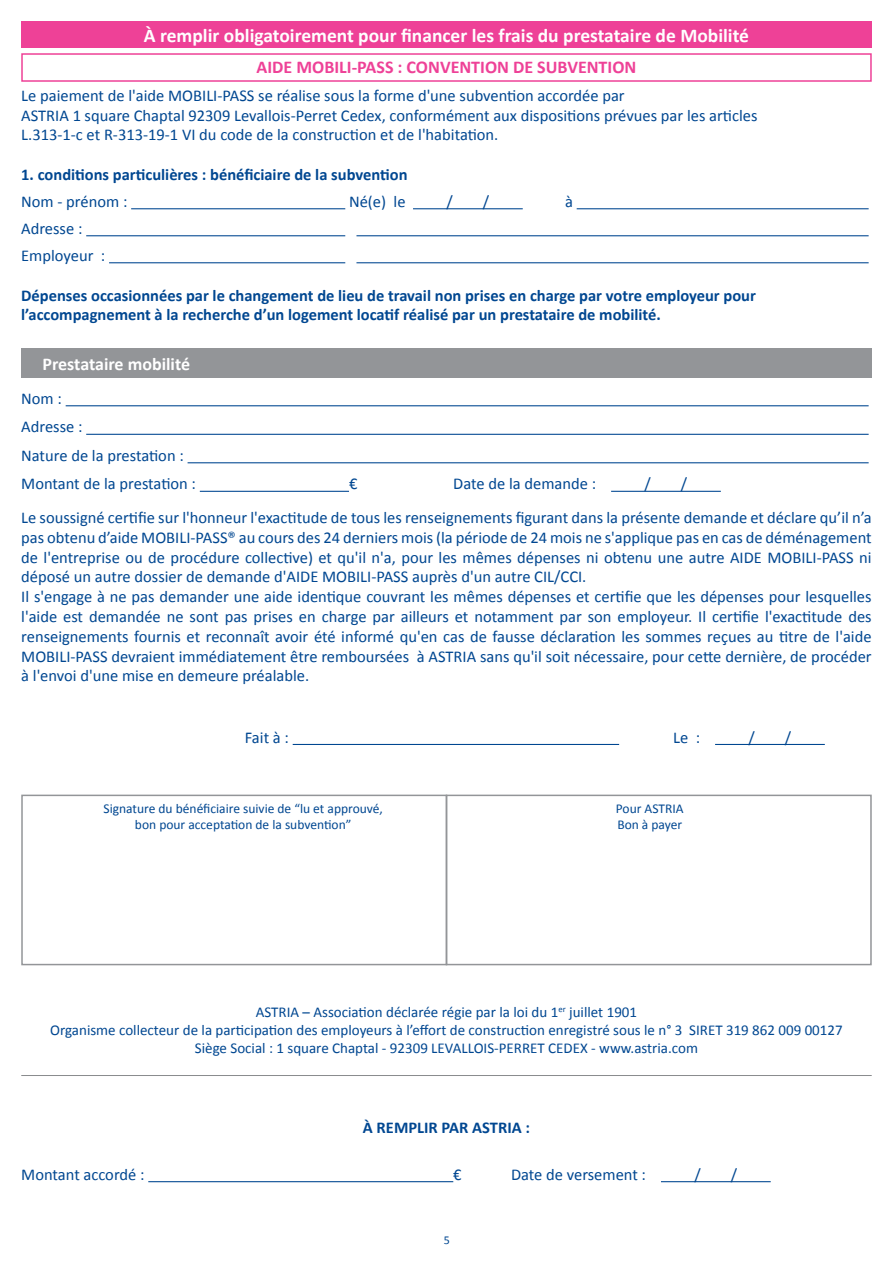
<style>
.page{position:relative;width:893px;height:1263px;background:#fff}
.page>*{position:absolute;margin:0;border:0;box-sizing:border-box;transform-origin:0 0}
.t1{font:700 19.5px "Calibri";color:#fff}
.t2{font:700 18px "Calibri";color:#ee4197}
.t3{font:700 18px "Calibri";color:#fff}
.t4{font:16.5px/19.8px "Calibri";color:#004791}
.t5{font:700 16.5px/19.8px "Calibri";color:#004791}
.t6{font:15px/18px "Calibri";color:#004791;text-align:center}
.t7{font:13.5px/16.2px "Calibri";color:#004791}
.t8{font:12px "Calibri";color:#004791}
</style>
<div class="page">
<div style="left:21px;top:21px;width:851px;height:26px;background:#ee4197"></div>
<hr style="left:131px;top:208px;width:214px;height:1px;background:#004791">
<hr style="left:413px;top:208px;width:110px;height:1px;background:#004791">
<hr style="left:577px;top:208px;width:292px;height:1px;background:#004791">
<hr style="left:86px;top:235px;width:259px;height:1px;background:#004791">
<hr style="left:356px;top:235px;width:513px;height:1px;background:#004791">
<hr style="left:109px;top:262px;width:236px;height:1px;background:#004791">
<hr style="left:356px;top:262px;width:513px;height:1px;background:#004791">
<hr style="left:293px;top:744px;width:326px;height:1px;background:#004791">
<hr style="left:715px;top:744px;width:110px;height:1px;background:#004791">
<hr style="left:66px;top:405px;width:803px;height:1px;background:#004791">
<hr style="left:86px;top:434px;width:783px;height:1px;background:#004791">
<hr style="left:188px;top:462px;width:681px;height:1px;background:#004791">
<hr style="left:200px;top:491px;width:149px;height:1px;background:#004791">
<hr style="left:611px;top:491px;width:110px;height:1px;background:#004791">
<div style="left:21px;top:53px;width:851px;height:29px;border:2px solid #ee4197"></div>
<div style="left:21px;top:349px;width:851px;height:29px;background:#939598"></div>
<div style="left:21px;top:795px;width:426px;height:170px;border:2px solid #939598"></div>
<div style="left:446px;top:795px;width:426px;height:170px;border:2px solid #939598"></div>
<hr style="left:21px;top:1075px;width:851px;height:1px;background:#8a8c8e">
<hr style="left:148px;top:1181px;width:305px;height:1px;background:#004791">
<hr style="left:661px;top:1181px;width:110px;height:1px;background:#004791">
<p class="t1" style="left:144px;top:23px;width:607px">À remplir obligatoirement pour financer les frais du prestataire de Mobilité</p>
<p class="t2" style="left:257px;top:55px;width:381px">AIDE MOBILI-PASS : CONVENTION DE SUBVENTION</p>
<p class="t4" style="left:21px;top:85px;width:738px">Le paiement de l'aide MOBILI-PASS se réalise sous la forme d'une subvention accordée par<br>ASTRIA 1 square Chaptal 92309 Levallois-Perret Cedex, conformément aux dispositions prévues par les articles<br>L.313-1-c et R-313-19-1 VI du code de la construction et de l'habitation.</p>
<p class="t5" style="left:21px;top:165px;width:388px">1. conditions particulières : bénéficiaire de la subvention</p>
<p class="t4" style="left:21px;top:192px;width:108px">Nom - prénom :</p>
<p class="t4" style="left:349px;top:192px;width:58px">Né(e) le</p>
<p class="t4" style="left:447px;top:192px;width:8px">/</p>
<p class="t4" style="left:483px;top:192px;width:8px">/</p>
<p class="t4" style="left:565px;top:192px;width:9px">à</p>
<p class="t4" style="left:21px;top:215px;width:86px;line-height:27px">Adresse :<br>Employeur :</p>
<p class="t5" style="left:21px;top:285px;width:736px">Dépenses occasionnées par le changement de lieu de travail non prises en charge par votre employeur pour l’accompagnement à la recherche d’un logement locatif réalisé par un prestataire de mobilité.</p>
<p class="t3" style="left:42px;top:353px;width:149px">Prestataire mobilité</p>
<p class="t4" style="left:21px;top:384px;width:176px;line-height:28.5px">Nom :<br>Adresse :<br>Nature de la prestation :<br>Montant de la prestation :</p>
<p class="t4" style="left:349px;top:474px;width:10px">€</p>
<p class="t4" style="left:453px;top:474px;width:144px">Date de la demande :</p>
<p class="t4" style="left:645px;top:474px;width:8px">/</p>
<p class="t4" style="left:681px;top:474px;width:8px">/</p>
<p class="t4" style="left:21px;top:508px;width:852px">Le soussigné certifie sur l'honneur l'exactitude de tous les renseignements figurant dans la présente demande et déclare qu’il n’a pas obtenu d’aide MOBILI-PASS® au cours des 24 derniers mois (la période de 24 mois ne s'applique pas en cas de déménagement de l'entreprise ou de procédure collective) et qu'il n'a, pour les mêmes dépenses ni obtenu une autre AIDE MOBILI-PASS ni déposé un autre dossier de demande d'AIDE MOBILI-PASS auprès d'un autre CIL/CCI.<br>Il s'engage à ne pas demander une aide identique couvrant les mêmes dépenses et certifie que les dépenses pour lesquelles l'aide est demandée ne sont pas prises en charge par ailleurs et notamment par son employeur. Il certifie l'exactitude des renseignements fournis et reconnaît avoir été informé qu'en cas de fausse déclaration les sommes reçues au titre de l'aide MOBILI-PASS devraient immédiatement être remboursées à ASTRIA sans qu'il soit nécessaire, pour cette dernière, de procéder à l'envoi d'une mise en demeure préalable.</p>
<p class="t4" style="left:245px;top:727px;width:46px">Fait à :</p>
<p class="t4" style="left:673px;top:727px;width:29px">Le :</p>
<p class="t4" style="left:749px;top:727px;width:8px">/</p>
<p class="t4" style="left:785px;top:727px;width:8px">/</p>
<p class="t7" style="left:104px;top:800px;width:281px;text-align:center">Signature du bénéficiaire suivie de “lu et approuvé, bon pour acceptation de la subvention”</p>
<p class="t7" style="left:616px;top:800px;width:69px">Pour ASTRIA<br>Bon à payer</p>
<p class="t6" style="left:50px;top:1003px;width:794px">ASTRIA – Association déclarée régie par la loi du 1<sup>er</sup> juillet 1901<br>Organisme collecteur de la participation des employeurs à l’effort de construction enregistré sous le n° 3 SIRET 319 862 009 00127<br>Siège Social : 1 square Chaptal - 92309 LEVALLOIS-PERRET CEDEX - www.astria.com</p>
<p class="t5" style="left:363px;top:1117px;width:169px">À REMPLIR PAR ASTRIA :</p>
<p class="t4" style="left:21px;top:1164px;width:125px">Montant accordé :</p>
<p class="t4" style="left:453px;top:1164px;width:10px">€</p>
<p class="t4" style="left:511px;top:1164px;width:137px">Date de versement :</p>
<p class="t4" style="left:694px;top:1164px;width:8px">/</p>
<p class="t4" style="left:731px;top:1164px;width:8px">/</p>
<p class="t8" style="left:444px;top:1232px;width:8px">5</p>
</div>
